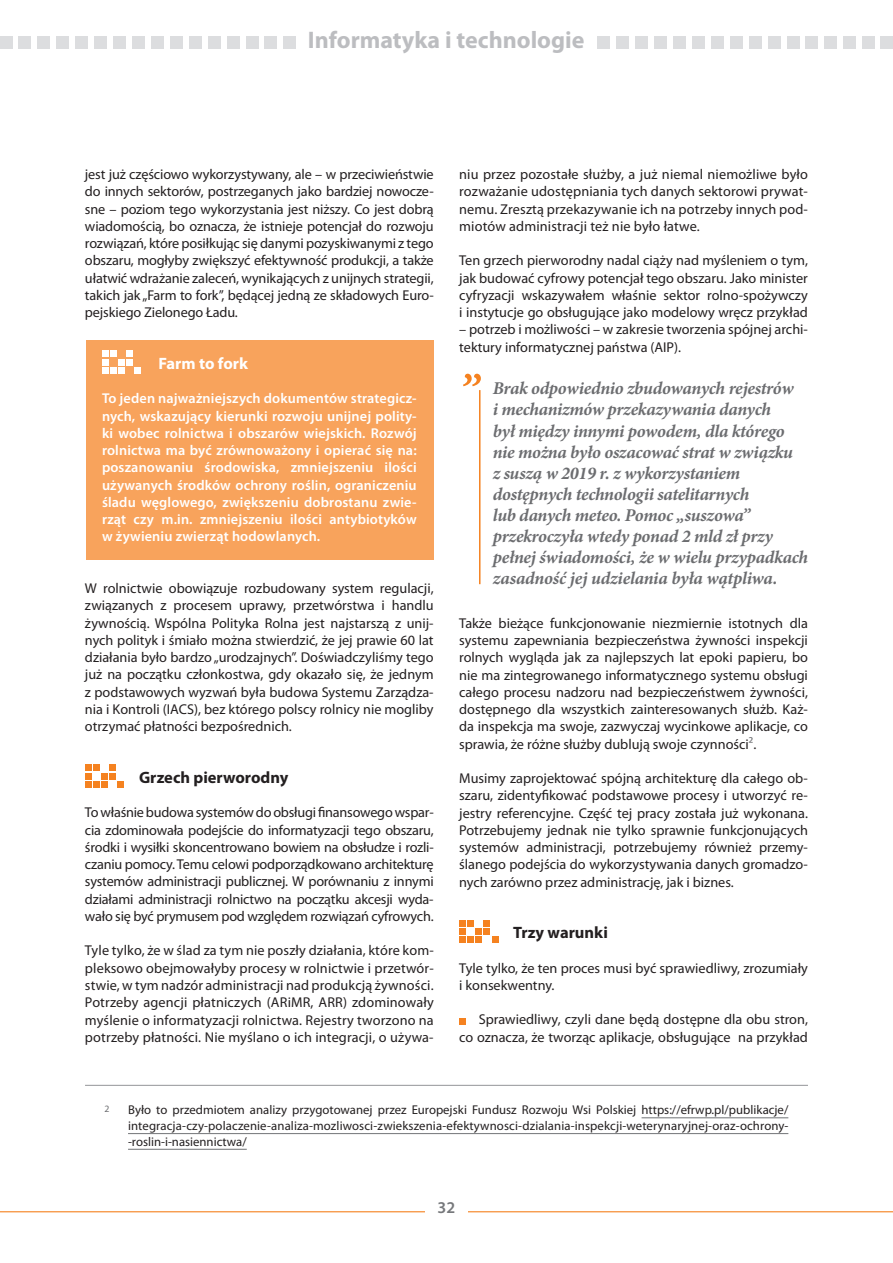
<style>
.page{position:relative;width:893px;height:1263px;background:#fff}
.page>*{position:absolute;margin:0;border:0;box-sizing:border-box;transform-origin:0 0}
.t1{font:700 24px "Myriad Pro";color:#bcbdc0}
.t2{font:italic 700 18px/21px "Minion Pro";letter-spacing:-.015em;color:#6c6d70}
.t3{font:700 16.5px "Myriad Pro";color:#231f20}
.t4{font:700 16.5px "Myriad Pro";letter-spacing:-.005em;color:#fff}
.t5{font:600 16.5px "Myriad Pro";color:#76787b}
.t6{font:14.25px/17.2px "Myriad Pro";color:#231f20;text-align:justify}
.t7{font:600 14.25px/17.2px "Myriad Pro";letter-spacing:.01em;color:#fff;text-align:justify}
.t8{font:12.75px/15.8px "Myriad Pro";letter-spacing:.01em;color:#231f20;text-align:justify}
.t9{font:9.75px "Myriad Pro";color:#6c6d70}
.s1{color:#6c6d70}
</style>
<div class="page">
<hr style="left:0;top:1211px;width:893px;height:1px;background:#f58220">
<div style="left:425px;top:1195px;width:43px;height:23px;background:#fff"></div>
<div style="left:862px;top:36px;width:13px;height:13px;background:#dcdddf"></div>
<div style="left:843px;top:36px;width:13px;height:13px;background:#dcdddf"></div>
<div style="left:805px;top:36px;width:13px;height:13px;background:#dcdddf"></div>
<div style="left:787px;top:36px;width:12px;height:13px;background:#dcdddf"></div>
<div style="left:768px;top:36px;width:12px;height:13px;background:#dcdddf"></div>
<div style="left:635px;top:36px;width:13px;height:13px;background:#dcdddf"></div>
<div style="left:597px;top:36px;width:13px;height:13px;background:#dcdddf"></div>
<div style="left:616px;top:36px;width:13px;height:13px;background:#dcdddf"></div>
<div style="left:711px;top:36px;width:13px;height:13px;background:#dcdddf"></div>
<div style="left:692px;top:36px;width:13px;height:13px;background:#dcdddf"></div>
<div style="left:654px;top:36px;width:13px;height:13px;background:#dcdddf"></div>
<div style="left:730px;top:36px;width:12px;height:13px;background:#dcdddf"></div>
<div style="left:673px;top:36px;width:12px;height:13px;background:#dcdddf"></div>
<div style="left:749px;top:36px;width:12px;height:13px;background:#dcdddf"></div>
<div style="left:824px;top:36px;width:13px;height:13px;background:#dcdddf"></div>
<div style="left:880px;top:36px;width:13px;height:13px;background:#dcdddf"></div>
<div style="left:283px;top:36px;width:13px;height:13px;background:#dcdddf"></div>
<div style="left:227px;top:36px;width:13px;height:13px;background:#dcdddf"></div>
<div style="left:246px;top:36px;width:12px;height:13px;background:#dcdddf"></div>
<div style="left:113px;top:36px;width:13px;height:13px;background:#dcdddf"></div>
<div style="left:75px;top:36px;width:13px;height:13px;background:#dcdddf"></div>
<div style="left:37px;top:36px;width:13px;height:13px;background:#dcdddf"></div>
<div style="left:18px;top:36px;width:13px;height:13px;background:#dcdddf"></div>
<div style="left:0;top:36px;width:13px;height:13px;background:#dcdddf"></div>
<div style="left:56px;top:36px;width:13px;height:13px;background:#dcdddf"></div>
<div style="left:94px;top:36px;width:13px;height:13px;background:#dcdddf"></div>
<div style="left:189px;top:36px;width:13px;height:12px;background:#dcdddf"></div>
<div style="left:170px;top:36px;width:13px;height:13px;background:#dcdddf"></div>
<div style="left:132px;top:36px;width:13px;height:13px;background:#dcdddf"></div>
<div style="left:151px;top:36px;width:13px;height:13px;background:#dcdddf"></div>
<div style="left:265px;top:36px;width:12px;height:13px;background:#dcdddf"></div>
<div style="left:208px;top:36px;width:13px;height:13px;background:#dcdddf"></div>
<div style="left:86px;top:340px;width:348px;height:220px;background:#f8a35c"></div>
<svg style="left:463px;top:374px;width:18px;height:12px"></svg>
<hr style="left:479px;top:390px;width:1px;height:194px;background:#f58220">
<svg style="left:102px;top:351px;width:39px;height:22px"></svg>
<svg style="left:85px;top:765px;width:39px;height:22px"></svg>
<svg style="left:459px;top:920px;width:39px;height:23px"></svg>
<svg style="left:459px;top:1018px;width:6px;height:6px"></svg>
<hr style="left:85px;top:1085px;width:723px;height:1px;background:#939598">
<hr style="left:642px;top:1117px;width:146px;height:1px;background:#808285">
<hr style="left:128px;top:1133px;width:660px;height:1px;background:#808285">
<hr style="left:128px;top:1149px;width:119px;height:1px;background:#808285">
<h1 class="t1" style="left:308px;top:25px;width:278px">Informatyka i technologie</h1>
<p class="t6" style="left:85px;top:165px;width:350px">jest już częściowo wykorzystywany, ale – w przeciwieństwie do innych sektorów, postrzeganych jako bardziej nowocze&shy;sne – poziom tego wykorzystania jest niższy. Co jest dobrą wiadomością, bo oznacza, że istnieje potencjał do rozwoju rozwiązań, które posiłkując się danymi pozyskiwanymi z tego obszaru, mogłyby zwiększyć efektywność produkcji, a także ułatwić wdrażanie zaleceń, wynikających z unijnych strategii, takich jak „Farm to fork”, będącej jedną ze składowych Euro&shy;pejskiego Zielonego Ładu.</p>
<p class="t4" style="left:158px;top:352px;width:91px">Farm to fork</p>
<p class="t7" style="left:102px;top:390px;width:316px">To jeden najważniejszych dokumentów strategicz&shy;nych, wskazujący kierunki rozwoju unijnej polity&shy;ki wobec rolnictwa i obszarów wiejskich. Rozwój rolnictwa ma być zrównoważony i opierać się na: poszanowaniu środowiska, zmniejszeniu ilości używanych środków ochrony roślin, ograniczeniu śladu węglowego, zwiększeniu dobrostanu zwie&shy;rząt czy m.in. zmniejszeniu ilości antybiotyków w żywieniu zwierząt hodowlanych.</p>
<p class="t6" style="left:85px;top:580px;width:350px">W rolnictwie obowiązuje rozbudowany system regulacji, związanych z procesem uprawy, przetwórstwa i handlu żywnością. Wspólna Polityka Rolna jest najstarszą z unij&shy;nych polityk i śmiało można stwierdzić, że jej prawie 60 lat działania było bardzo „urodzajnych”. Doświadczyliśmy tego już na początku członkostwa, gdy okazało się, że jednym z podstawowych wyzwań była budowa Systemu Zarządza&shy;nia i Kontroli (IACS), bez którego polscy rolnicy nie mogliby otrzymać płatności bezpośrednich.</p>
<p class="t3" style="left:139px;top:766px;width:151px">Grzech pierworodny</p>
<p class="t6" style="left:85px;top:804px;width:350px">To właśnie budowa systemów do obsługi finansowego wspar&shy;cia zdominowała podejście do informatyzacji tego obszaru, środki i wysiłki skoncentrowano bowiem na obsłudze i rozli&shy;czaniu pomocy. Temu celowi podporządkowano architekturę systemów administracji publicznej. W porównaniu z innymi działami administracji rolnictwo na początku akcesji wyda&shy;wało się być prymusem pod względem rozwiązań cyfrowych.</p>
<p class="t6" style="left:85px;top:942px;width:350px">Tyle tylko, że w ślad za tym nie poszły działania, które kom&shy;pleksowo obejmowałyby procesy w rolnictwie i przetwór&shy;stwie, w tym nadzór administracji nad produkcją żywności.<br>Potrzeby agencji płatniczych (ARiMR, ARR) zdominowały myślenie o informatyzacji rolnictwa. Rejestry tworzono na potrzeby płatności. Nie myślano o ich integracji, o używa-</p>
<p class="t6" style="left:459px;top:166px;width:350px">niu przez pozostałe służby, a już niemal niemożliwe było rozważanie udostępniania tych danych sektorowi prywat&shy;nemu. Zresztą przekazywanie ich na potrzeby innych pod&shy;miotów administracji też nie było łatwe.</p>
<p class="t6" style="left:459px;top:252px;width:350px">Ten grzech pierworodny nadal ciąży nad myśleniem o tym, jak budować cyfrowy potencjał tego obszaru. Jako minister cyfryzacji wskazywałem właśnie sektor rolno-spożywczy i instytucje go obsługujące jako modelowy wręcz przykład</p>
<p class="t6" style="left:459px;top:321px;width:350px">– potrzeb i możliwości – w zakresie tworzenia spójnej archi&shy;tektury informatycznej państwa (AIP).</p>
<p class="t2" style="left:493px;top:378px;width:317px">Brak odpowiednio zbudowanych rejestrów<br>i mechanizmów przekazywania danych<br>był między innymi powodem, dla którego nie można było oszacować strat w związku<br>z suszą w 2019 r. z wykorzystaniem dostępnych technologii satelitarnych<br>lub danych meteo. Pomoc „suszowa” przekroczyła wtedy ponad 2 mld zł przy pełnej świadomości, że w wielu przypadkach zasadność jej udzielania była wątpliwa.</p>
<p class="t6" style="left:459px;top:614px;width:350px">Także bieżące funkcjonowanie niezmiernie istotnych dla systemu zapewniania bezpieczeństwa żywności inspekcji rolnych wygląda jak za najlepszych lat epoki papieru, bo nie ma zintegrowanego informatycznego systemu obsługi całego procesu nadzoru nad bezpieczeństwem żywności, dostępnego dla wszystkich zainteresowanych służb. Każ&shy;da inspekcja ma swoje, zazwyczaj wycinkowe aplikacje, co sprawia, że różne służby dublują swoje czynności<span class="s1">2</span>.</p>
<p class="t6" style="left:459px;top:769px;width:350px">Musimy zaprojektować spójną architekturę dla całego ob&shy;szaru, zidentyfikować podstawowe procesy i utworzyć re&shy;jestry referencyjne. Część tej pracy została już wykonana.<br>Potrzebujemy jednak nie tylko sprawnie funkcjonujących systemów administracji, potrzebujemy również przemy&shy;ślanego podejścia do wykorzystywania danych gromadzo&shy;nych zarówno przez administrację, jak i biznes.</p>
<p class="t3" style="left:513px;top:922px;width:96px">Trzy warunki</p>
<p class="t6" style="left:459px;top:959px;width:350px">Tyle tylko, że ten proces musi być sprawiedliwy, zrozumiały i konsekwentny.</p>
<p class="t6" style="left:459px;top:1011px;width:350px;text-align:right">Sprawiedliwy, czyli dane będą dostępne dla obu stron,<br>co oznacza, że tworząc aplikacje, obsługujące na przykład</p>
<p class="t9" style="left:105px;top:1102px;width:7px">2</p>
<p class="t8" style="left:128px;top:1102px;width:662px">Było to przedmiotem analizy przygotowanej przez Europejski Fundusz Rozwoju Wsi Polskiej https://efrwp.pl/publikacje/ integracja-czy-polaczenie-analiza-mozliwosci-zwiekszenia-efektywnosci-dzialania-inspekcji-weterynaryjnej-oraz-ochrony--roslin-i-nasiennictwa/</p>
<p class="t5" style="left:438px;top:1197px;width:19px">32</p>
</div>
